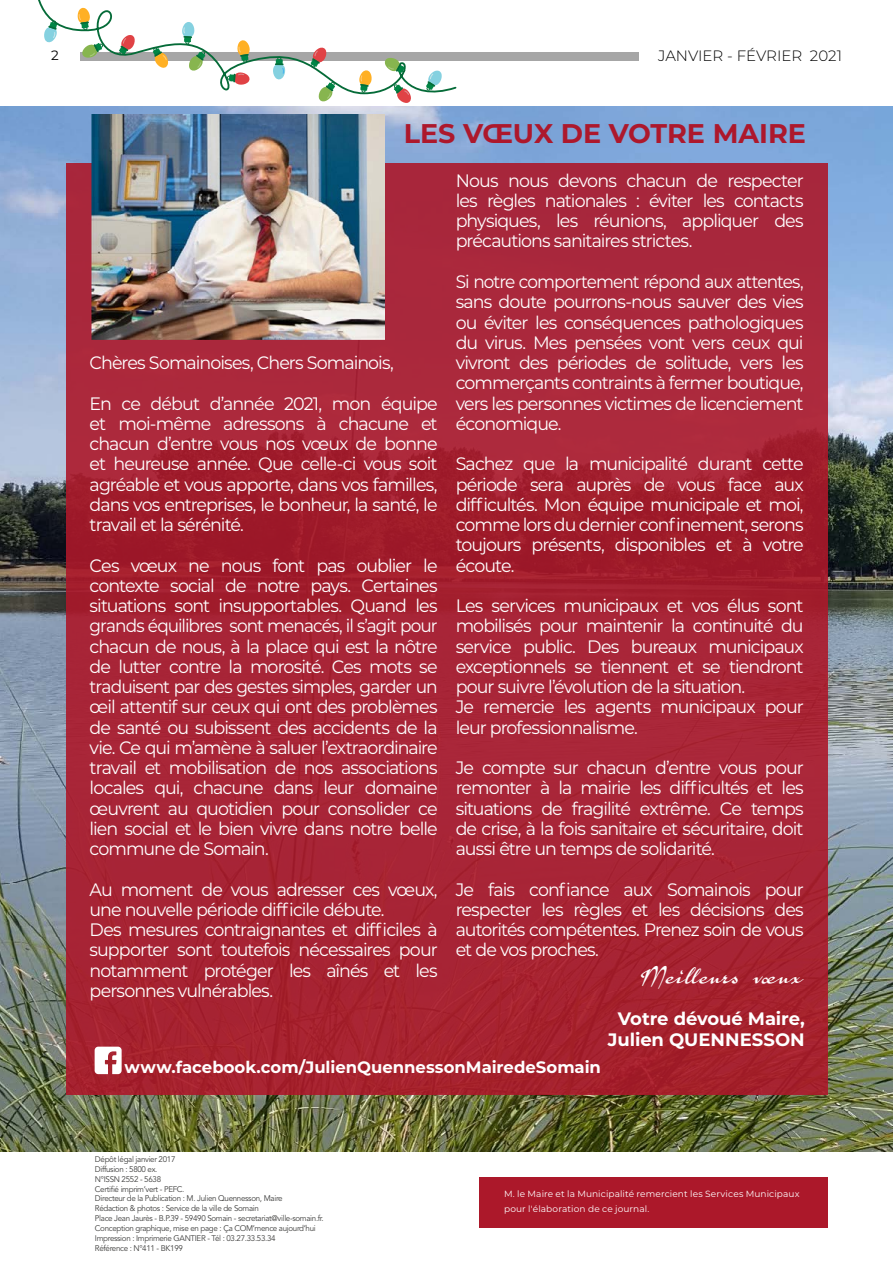
<style>
.page{position:relative;width:893px;height:1263px;background:#fff}
.page>*{position:absolute;margin:0;border:0;box-sizing:border-box;transform-origin:0 0}
.t1{font:700 27px "Montserrat";letter-spacing:-.005em;color:#ad182c}
.t2{font:25.5px "Calendary Hands PERSONALUSEDEMO";letter-spacing:-.015em;color:#fff}
.t3{font:18px/20.2px "Montserrat";letter-spacing:-.055em;color:#fff;text-align:justify}
.t4{font:18px/20.2px "Montserrat";letter-spacing:-.055em;color:#fff;text-align:justify;scale:.94 1}
.t5{font:700 18px/21px "Montserrat";letter-spacing:-.005em;color:#fff;text-align:center}
.t6{font:700 16.5px "Montserrat";color:#fff}
.t7{font:300 15px "Montserrat";color:#000}
.t8{font:13.5px "Montserrat";color:#000}
.t9{font:9px/15px "Montserrat";letter-spacing:.015em;color:#fff}
.t10{font:8.1px/9.9px "Avenir LT Std";letter-spacing:-.04em;color:#3c3c3b}
</style>
<div class="page">
<img style="left:0;top:106px;width:893px;height:1046px">
<div style="left:66px;top:164px;width:762px;height:931px;background:linear-gradient(to right,#a62334,#a72436)"></div>
<div style="left:81px;top:52px;width:558px;height:8px;background:#a6a6a6"></div>
<svg style="left:95px;top:1047px;width:27px;height:27px"></svg>
<img style="left:91px;top:115px;width:294px;height:225px">
<svg style="left:33px;top:0;width:425px;height:113px"></svg>
<svg style="left:384px;top:57px;width:22px;height:17px"></svg>
<div style="left:479px;top:1177px;width:349px;height:50px;background:#ac182a"></div>
<p class="t8" style="left:51px;top:46px;width:9px">2</p>
<p class="t7" style="left:658px;top:46px;width:185px">JANVIER - FÉVRIER 2021</p>
<h1 class="t1" style="left:404px;top:114px;width:403px">LES VŒUX DE VOTRE MAIRE</h1>
<p class="t3" style="left:90px;top:352px;width:306px">Chères Somainoises, Chers Somainois,</p>
<p class="t3" style="left:90px;top:392px;width:350px">En ce début d’année 2021, mon équipe et moi-même adressons à chacune et chacun d’entre vous nos vœux de bonne et heureuse année. Que celle-ci vous soit agréable et vous apporte, dans vos familles, dans vos entreprises, le bonheur, la santé, le travail et la sérénité.</p>
<p class="t3" style="left:90px;top:554px;width:350px">Ces vœux ne nous font pas oublier le contexte social de notre pays. Certaines situations sont insupportables. Quand les grands équilibres sont menacés, il s’agit pour chacun de nous, à la place qui est la nôtre de lutter contre la morosité. Ces mots se traduisent par des gestes simples, garder un œil attentif sur ceux qui ont des problèmes de santé ou subissent des accidents de la vie. Ce qui m’amène à saluer l’extraordinaire travail et mobilisation de nos associations locales qui, chacune dans leur domaine œuvrent au quotidien pour consolider ce lien social et le bien vivre dans notre belle commune de Somain.</p>
<p class="t3" style="left:90px;top:878px;width:350px;text-align:left">Au moment de vous adresser ces vœux, une nouvelle période difficile débute.<br>Des mesures contraignantes et difficiles à supporter sont toutefois nécessaires pour notamment protéger les aînés et les personnes vulnérables.</p>
<p class="t3" style="left:456px;top:170px;width:349px">Nous nous devons chacun de respecter les règles nationales : éviter les contacts physiques, les réunions, appliquer des précautions sanitaires strictes.</p>
<p class="t4" style="left:456px;top:271px;width:372px">Si notre comportement répond aux attentes, sans doute pourrons-nous sauver des vies ou éviter les conséquences pathologiques du virus. Mes pensées vont vers ceux qui vivront des périodes de solitude, vers les commerçants contraints à fermer boutique, vers les personnes victimes de licenciement économique.</p>
<p class="t3" style="left:456px;top:453px;width:350px">Sachez que la municipalité durant cette période sera auprès de vous face aux difficultés. Mon équipe municipale et moi, comme lors du dernier confinement, serons toujours présents, disponibles et à votre écoute.</p>
<p class="t3" style="left:456px;top:595px;width:350px;text-align:left">Les services municipaux et vos élus sont mobilisés pour maintenir la continuité du service public. Des bureaux municipaux exceptionnels se tiennent et se tiendront pour suivre l’évolution de la situation.<br>Je remercie les agents municipaux pour leur professionnalisme.</p>
<p class="t3" style="left:456px;top:757px;width:350px">Je compte sur chacun d’entre vous pour remonter à la mairie les difficultés et les situations de fragilité extrême. Ce temps de crise, à la fois sanitaire et sécuritaire, doit aussi être un temps de solidarité.</p>
<p class="t3" style="left:456px;top:878px;width:349px">Je fais confiance aux Somainois pour respecter les règles et les décisions des autorités compétentes. Prenez soin de vous et de vos proches.</p>
<h2 class="t2" style="left:641px;top:959px;width:164px">Meilleurs vœux</h2>
<p class="t5" style="left:608px;top:1007px;width:198px">Votre dévoué Maire,<br>Julien QUENNESSON</p>
<p class="t6" style="left:124px;top:1055px;width:478px">www.facebook.com/JulienQuennessonMairedeSomain</p>
<p class="t10" style="left:95px;top:1154px;width:230px">Dépôt légal janvier 2017<br>Diffusion : 5800 ex.<br>N°ISSN 2552 - 5638<br>Certifié imprim’vert - PEFC.<br>Directeur de la Publication : M. Julien Quennesson, Maire<br>Rédaction &amp; photos : Service de la ville de Somain<br>Place Jean Jaurès - B.P.39 - 59490 Somain - secretariat@ville-somain.fr.<br>Conception graphique, mise en page : Ça COM’mence aujourd’hui Impression : Imprimerie GANTIER - Tél : 03.27.33.53.34<br>Référence : N°411 - BK199</p>
<p class="t9" style="left:504px;top:1186px;width:297px">M. le Maire et la Municipalité remercient les Services Municipaux pour l'élaboration de ce journal.</p>
</div>
